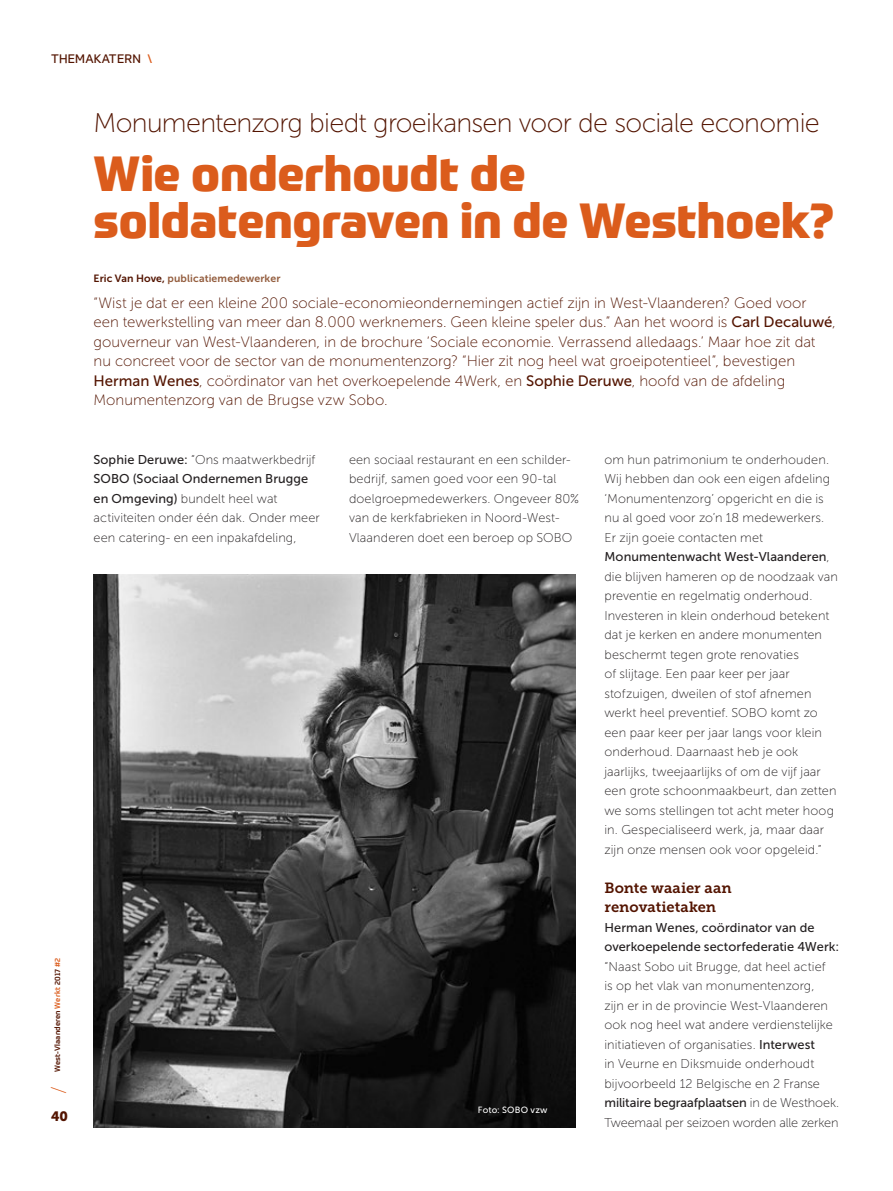
<style>
.page{position:relative;width:893px;height:1191px;background:#fff}
.page>*{position:absolute;margin:0;border:0;box-sizing:border-box;transform-origin:0 0}
.titel1{font:800 48px/46.5px "Prometo";letter-spacing:-.005em;color:#db5c1c}
.titel2{font:27px "Museo Sans 100";letter-spacing:-.025em;color:#531400}
.t1{font:100 21px "Prometo";color:#db5c1c}
.titel1-2{font:15px/19.5px "Museo Sans 100";color:#531400}
.titel3{font:14.7px/19.5px "Museo Slab 700";color:#531400}
.t2{font:13.5px "Museo Slab 900";color:#531400}
.Body{font:12.75px/19.5px "Museo Sans 100";letter-spacing:.005em;color:#231f20}
.t3{font:12px "Prometo";letter-spacing:.02em;color:#531400}
.auteur_bovenaan{font:10.5px "Museo Sans 700";letter-spacing:.01em;color:#945e3f}
.fotograaf{font:9px "Museo Sans 500";letter-spacing:.02em;color:#fff}
.t4{font:500 7.5px "Prometo";letter-spacing:.02em;color:#531400}
.s1{color:#db5c1c}
.s2{color:#531400}
.s3{font-family:"Museo Sans 500"}
</style>
<div class="page">
<img style="left:94px;top:574px;width:481px;height:553px">
<p class="t3" style="left:51px;top:52px;width:103px">THEMAKATERN <span class="s1">\</span></p>
<p class="t4" style="left:53px;top:1072px;width:116px;rotate:-90deg">West-Vlaanderen <span class="s1">Werkt</span> 2017 <span class="s1">#2</span></p>
<p class="t2" style="left:51px;top:1108px;width:19px">40</p>
<h3 class="t1" style="left:46px;top:1094px;width:9px;rotate:-90deg">/</h3>
<p class="titel2" style="left:94px;top:108px;width:728px">Monumentenzorg biedt groeikansen voor de sociale economie</p>
<p class="titel1" style="left:94px;top:151px;width:742px">Wie onderhoudt de soldatengraven in de Westhoek?</p>
<p class="auteur_bovenaan" style="left:94px;top:273px;width:188px"><span class="s2">Eric Van Hove,</span> publicatiemedewerker</p>
<p class="titel1-2" style="left:94px;top:293px;width:744px">“Wist je dat er een kleine 200 sociale-economieondernemingen actief zijn in West-Vlaanderen? Goed voor een tewerkstelling van meer dan 8.000 werknemers. Geen kleine speler dus.” Aan het woord is <span class="s3">Carl Decaluwé</span>, gouverneur van West-Vlaanderen, in de brochure ‘Sociale economie. Verrassend alledaags.’ Maar hoe zit dat nu concreet voor de sector van de monumentenzorg? “Hier zit nog heel wat groeipotentieel”, bevestigen <span class="s3">Herman Wenes</span>, coördinator van het overkoepelende 4Werk, en <span class="s3">Sophie Deruwe</span>, hoofd van de afdeling Monumentenzorg van de Brugse vzw Sobo.</p>
<p class="Body" style="left:94px;top:450px;width:228px"><span class="s3">Sophie Deruwe:</span> “Ons maatwerkbedrijf <span class="s3">SOBO (Sociaal Ondernemen Brugge en Omgeving)</span> bundelt heel wat activiteiten onder één dak. Onder meer een catering- en een inpakafdeling,</p>
<p class="Body" style="left:349px;top:450px;width:232px">een sociaal restaurant en een schilder&shy;bedrijf, samen goed voor een 90-tal doelgroepmedewerkers. Ongeveer 80% van de kerkfabrieken in Noord-West-Vlaanderen doet een beroep op SOBO</p>
<p class="Body" style="left:604px;top:450px;width:235px">om hun patrimonium te onderhouden.<br>Wij hebben dan ook een eigen afdeling ‘Monumentenzorg’ opgericht en die is nu al goed voor zo’n 18 medewerkers.<br>Er zijn goeie contacten met <span class="s3">Monumentenwacht West-Vlaanderen</span>, die blijven hameren op de noodzaak van preventie en regelmatig onderhoud.</p>
<p class="Body" style="left:604px;top:606px;width:234px">Investeren in klein onderhoud betekent dat je kerken en andere monumenten beschermt tegen grote renovaties<br>of slijtage. Een paar keer per jaar stofzuigen, dweilen of stof afnemen werkt heel preventief. SOBO komt zo een paar keer per jaar langs voor klein onderhoud. Daarnaast heb je ook jaarlijks, tweejaarlijks of om de vijf jaar een grote schoonmaakbeurt, dan zetten we soms stellingen tot acht meter hoog in. Gespecialiseerd werk, ja, maar daar zijn onze mensen ook voor opgeleid.”</p>
<p class="titel3" style="left:604px;top:878px;width:129px">Bonte waaier aan renovatietaken</p>
<p class="Body" style="left:604px;top:918px;width:236px"><span class="s3">Herman Wenes, coördinator van de overkoepelende sectorfederatie 4Werk: </span>“Naast Sobo uit Brugge, dat heel actief<br>is op het vlak van monumentenzorg,<br>zijn er in de provincie West-Vlaanderen ook nog heel wat andere verdienstelijke initiatieven of organisaties. <span class="s3">Interwest<br></span>in Veurne en Diksmuide onderhoudt bijvoorbeeld 12 Belgische en 2 Franse <span class="s3">militaire begraafplaatsen</span> in de Westhoek.<br>Tweemaal per seizoen worden alle zerken</p>
<p class="fotograaf" style="left:478px;top:1104px;width:71px">Foto: SOBO vzw</p>
</div>
